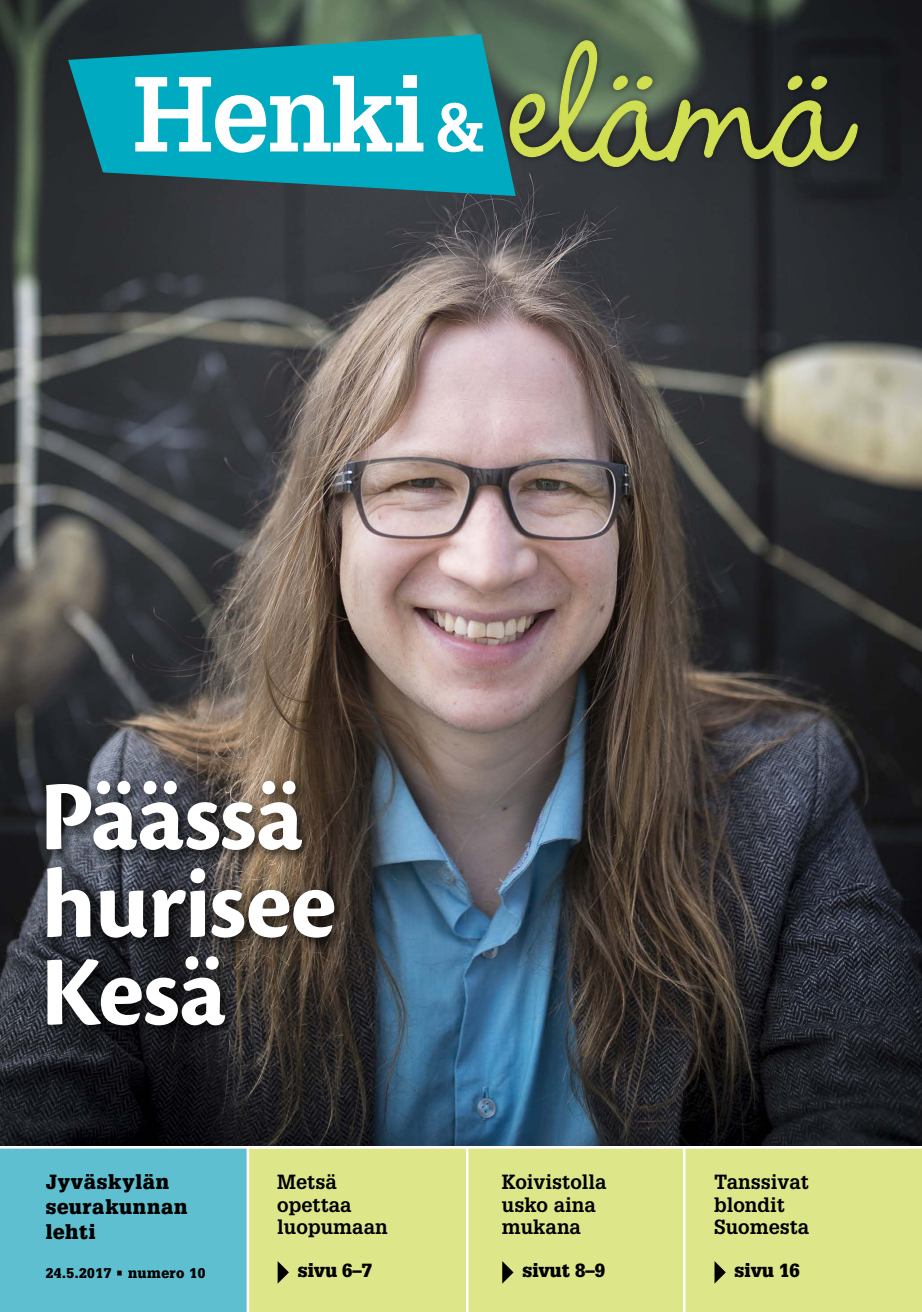
<style>
.page{position:relative;width:922px;height:1312px;background:#fff}
.page>*{position:absolute;margin:0;border:0;box-sizing:border-box;transform-origin:0 0}
.t1{font:700 103.75px "Glypha LT Std";letter-spacing:-.02em;color:#fff}
.t2{font:700 102.5px/87.6px "Cronos Pro";letter-spacing:-.015em;color:#fff}
.t3{font:700 20px/22.5px "Glypha LT Std";color:#000}
.t4{font:900 20px/25px "Glypha LT Std";letter-spacing:.04em;color:#000}
.t5{font:900 18.62px "Glypha LT Std";color:#000}
.t6{font:900 13.75px "Glypha LT Std";letter-spacing:.04em;color:#000}
.s1{font-size:66.12px}
</style>
<div class="page">
<img style="left:0;top:0;width:921px;height:1145px">
<div style="left:249px;top:1146px;width:672px;height:165px;background:#dde78a"></div>
<hr style="left:682px;top:1145px;width:3px;height:166px;background:#fff">
<hr style="left:466px;top:1146px;width:2px;height:165px;background:#fff">
<div style="left:40px;top:774px;width:311px;height:268px;background:#000;opacity:.75"></div>
<svg style="left:68px;top:34px;width:447px;height:162px;background:#0a94a5"></svg>
<div style="left:502px;top:33px;width:362px;height:141px;background:#000;opacity:.5"></div>
<svg style="left:509px;top:40px;width:349px;height:127px;background:#58623f"></svg>
<div style="left:0;top:1146px;width:246px;height:165px;background:#5ebfd0"></div>
<hr style="left:0;top:1145px;width:921px;height:3px;background:#fff">
<svg style="left:277px;top:1261px;width:12px;height:22px"></svg>
<svg style="left:502px;top:1261px;width:11px;height:22px"></svg>
<svg style="left:714px;top:1261px;width:11px;height:22px"></svg>
<h1 class="t1" style="left:133px;top:50px;width:354px">Henki <span class="s1">&amp;</span></h1>
<h2 class="t2" style="left:39px;top:774px;width:299px">Päässä hurisee<br>Kesä</h2>
<p class="t4" style="left:46px;top:1169px;width:143px">Jyväskylän seurakunnan lehti</p>
<p class="t6" style="left:46px;top:1263px;width:161px">24.5.2017 • numero 10</p>
<p class="t5" style="left:298px;top:1259px;width:76px">sivu 6–7</p>
<p class="t5" style="left:522px;top:1259px;width:84px">sivut 8–9</p>
<p class="t5" style="left:734px;top:1259px;width:67px">sivu 16</p>
<p class="t3" style="left:277px;top:1169px;width:112px">Metsä opettaa luopumaan</p>
<p class="t3" style="left:501px;top:1169px;width:106px">Koivistolla usko aina mukana</p>
<p class="t3" style="left:714px;top:1169px;width:97px">Tanssivat blondit<br>Suomesta</p>
</div>
